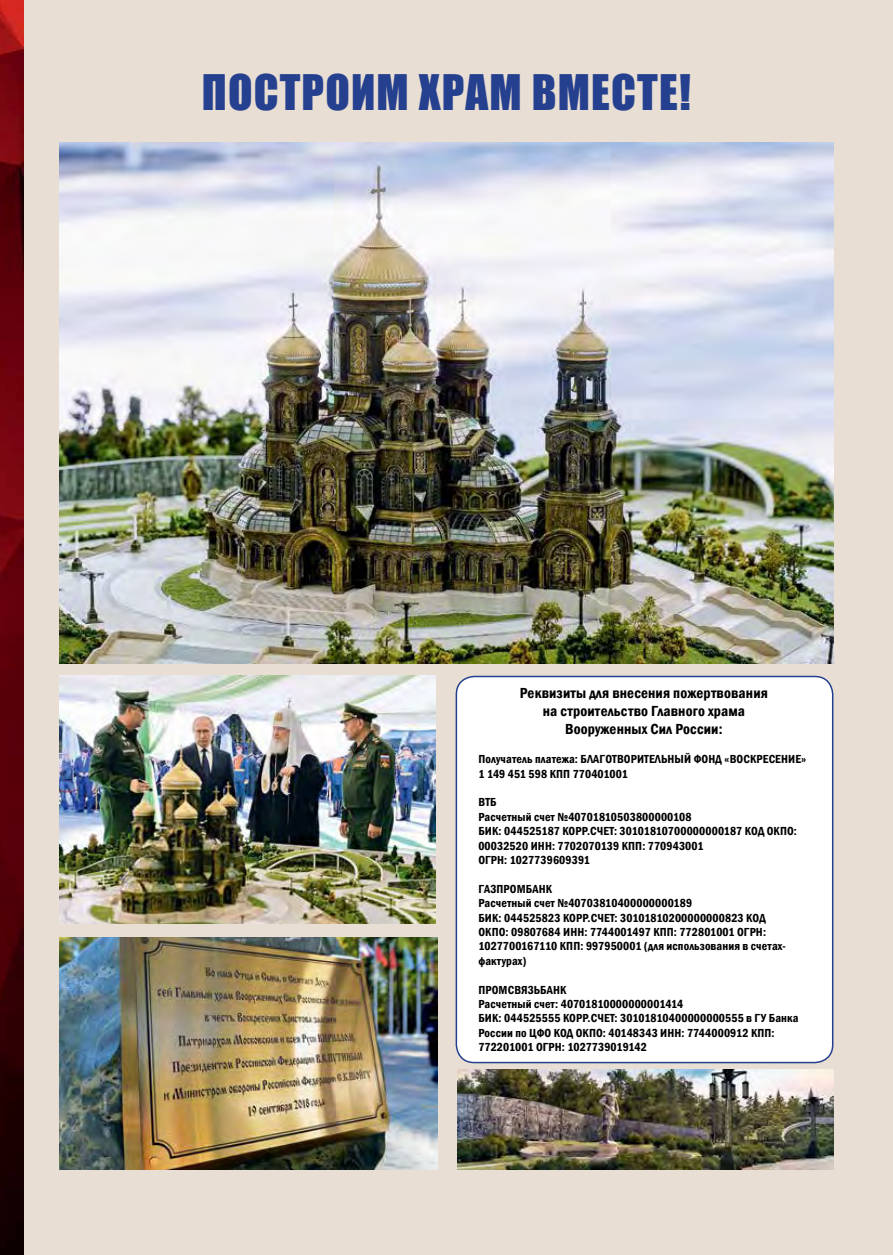
<style>
.page{position:relative;width:893px;height:1255px;background:#fff}
.page>*{position:absolute;margin:0;border:0;box-sizing:border-box;transform-origin:0 0}
.t1{font:45px "Impact";letter-spacing:.025em;color:#25408f}
.t2{font:600 condensed 15px/18px "Franklin Gothic";letter-spacing:.01em;color:#000;text-align:center}
.t3{font:600 condensed 12px/14.4px "Franklin Gothic";letter-spacing:.01em;color:#000}
</style>
<div class="page">
<div style="left:0;top:0;width:893px;height:1254px;background:#e8ded3"></div>
<div style="left:456px;top:676px;width:377px;height:386px;background:#fff;border-radius:18px"></div>
<div style="left:456px;top:675px;width:377px;height:388px;border:2px solid #25408f;border-radius:18px"></div>
<img style="left:60px;top:142px;width:773px;height:521px">
<img style="left:60px;top:675px;width:376px;height:248px">
<img style="left:60px;top:937px;width:377px;height:232px">
<img style="left:0;top:0;width:23px;height:1254px">
<img style="left:457px;top:1069px;width:376px;height:100px">
<h1 class="t1" style="left:202px;top:57px;width:491px">ПОСТРОИМ ХРАМ ВМЕСТЕ!</h1>
<p class="t2" style="left:520px;top:684px;width:250px">Реквизиты для внесения пожертвования на строительство Главного храма<br>Вооруженных Сил России:</p>
<p class="t3" style="left:478px;top:751px;width:330px">Получатель платежа: БЛАГОТВОРИТЕЛЬНЫЙ ФОНД «ВОСКРЕСЕНИЕ»<br>1 149 451 598 КПП 770401001</p>
<p class="t3" style="left:478px;top:795px;width:320px">ВТБ<br>Расчетный счет №40701810503800000108<br>БИК: 044525187 КОРР.СЧЕТ: 30101810700000000187 КОД ОКПО:<br>00032520 ИНН: 7702070139 КПП: 770943001<br>ОГРН: 1027739609391</p>
<p class="t3" style="left:478px;top:881px;width:309px">ГАЗПРОМБАНК<br>Расчетный счет №40703810400000000189<br>БИК: 044525823 КОРР.СЧЕТ: 30101810200000000823 КОД ОКПО: 09807684 ИНН: 7744001497 КПП: 772801001 ОГРН:<br>1027700167110 КПП: 997950001 (для использования в счетах&shy;фактурах)</p>
<p class="t3" style="left:478px;top:982px;width:322px">ПРОМСВЯЗЬБАНК<br>Расчетный счет: 40701810000000001414<br>БИК: 044525555 КОРР.СЧЕТ: 30101810400000000555 в ГУ Банка России по ЦФО КОД ОКПО: 40148343 ИНН: 7744000912 КПП:<br>772201001 ОГРН: 1027739019142</p>
</div>
